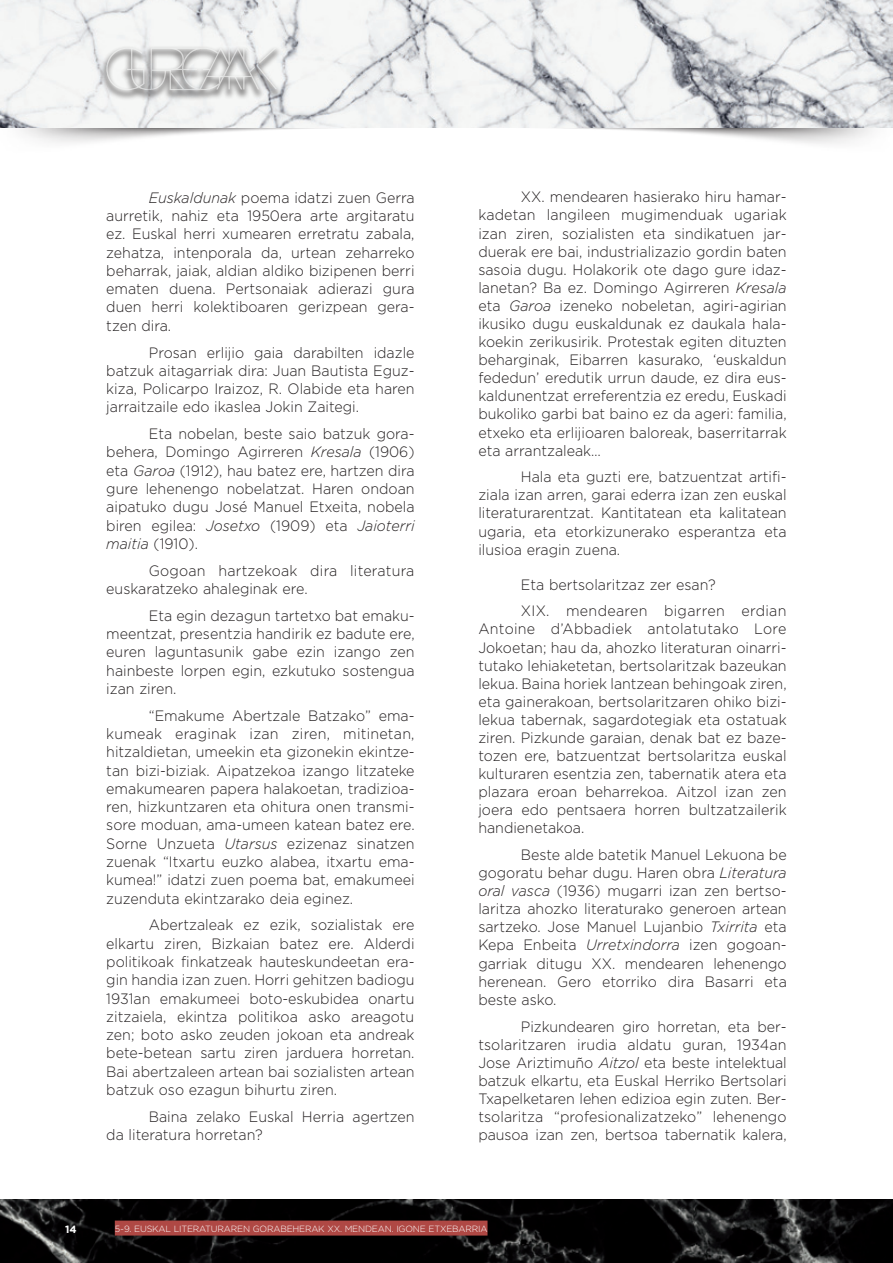
<style>
.page{position:relative;width:893px;height:1263px;background:#fff}
.page>*{position:absolute;margin:0;border:0;box-sizing:border-box;transform-origin:0 0}
.TEXTO_COMUN{font:300 15px/18.1px "Gotham";color:#231f20;text-align:justify;scale:.95 1}
.t1{font:700 10.5px "Gotham";color:#fff}
.ARRIBA{font:300 9px "Gotham";letter-spacing:-.02em;color:#fff}
.s1{font-style:italic}
</style>
<div class="page">
<img style="left:0;top:0;width:893px;height:128px">
<img style="left:0;top:1199px;width:893px;height:64px">
<div style="left:100px;top:45px;width:183px;height:56px;background:#231f20;opacity:.71"></div>
<svg style="left:106px;top:48px;width:171px;height:42px"></svg>
<div style="left:115px;top:1220px;width:372px;height:15px;background:#af4844"></div>
<p class="TEXTO_COMUN" style="left:106px;top:188px;width:326px;text-indent:43px"><span class="s1">Euskaldunak</span> poema idatzi zuen Gerra aurretik, nahiz eta 1950era arte argitaratu ez. Euskal herri xumearen erretratu zabala, zehatza, intenporala da, urtean zeharreko beharrak, jaiak, aldian aldiko bizipenen berri ematen duena. Pertsonaiak adierazi gura duen herri kolektiboaren gerizpean gera&shy;tzen dira.</p>
<p class="TEXTO_COMUN" style="left:106px;top:343px;width:326px;text-indent:43px">Prosan erlijio gaia darabilten idazle batzuk aitagarriak dira: Juan Bautista Eguz&shy;kiza, Policarpo Iraizoz, R. Olabide eta haren jarraitzaile edo ikaslea Jokin Zaitegi.</p>
<p class="TEXTO_COMUN" style="left:106px;top:424px;width:326px;text-indent:43px">Eta nobelan, beste saio batzuk gora&shy;behera, Domingo Agirreren <span class="s1">Kresala</span> (1906) eta <span class="s1">Garoa</span> (1912), hau batez ere, hartzen dira gure lehenengo nobelatzat. Haren ondoan aipatuko dugu José Manuel Etxeita, nobela biren egilea: <span class="s1">Josetxo</span> (1909) eta <span class="s1">Jaioterri maitia</span> (1910).</p>
<p class="TEXTO_COMUN" style="left:106px;top:561px;width:326px;text-indent:43px">Gogoan hartzekoak dira literatura euskaratzeko ahaleginak ere.</p>
<p class="TEXTO_COMUN" style="left:106px;top:606px;width:326px;text-indent:43px">Eta egin dezagun tartetxo bat emaku&shy;meentzat, presentzia handirik ez badute ere, euren laguntasunik gabe ezin izango zen hainbeste lorpen egin, ezkutuko sostengua izan ziren.</p>
<p class="TEXTO_COMUN" style="left:106px;top:706px;width:326px;text-indent:43px">“Emakume Abertzale Batzako” ema&shy;kumeak eraginak izan ziren, mitinetan, hitzaldietan, umeekin eta gizonekin ekintze&shy;tan bizi-biziak. Aipatzekoa izango litzateke emakumearen papera halakoetan, tradizioa&shy;ren, hizkuntzaren eta ohitura onen transmi&shy;sore moduan, ama-umeen katean batez ere.<br>Sorne Unzueta <span class="s1">Utarsus</span> ezizenaz sinatzen zuenak “Itxartu euzko alabea, itxartu ema&shy;kumea!” idatzi zuen poema bat, emakumeei zuzenduta ekintzarako deia eginez.</p>
<p class="TEXTO_COMUN" style="left:106px;top:915px;width:326px;text-indent:43px">Abertzaleak ez ezik, sozialistak ere elkartu ziren, Bizkaian batez ere. Alderdi politikoak finkatzeak hauteskundeetan era&shy;gin handia izan zuen. Horri gehitzen badiogu 1931an emakumeei boto-eskubidea onartu zitzaiela, ekintza politikoa asko areagotu zen; boto asko zeuden jokoan eta andreak bete-betean sartu ziren jarduera horretan.<br>Bai abertzaleen artean bai sozialisten artean batzuk oso ezagun bihurtu ziren.</p>
<p class="TEXTO_COMUN" style="left:106px;top:1107px;width:326px;text-indent:43px">Baina zelako Euskal Herria agertzen da literatura horretan?</p>
<p class="TEXTO_COMUN" style="left:478px;top:188px;width:326px;text-indent:43px">XX. mendearen hasierako hiru hamar&shy;kadetan langileen mugimenduak ugariak izan ziren, sozialisten eta sindikatuen jar&shy;duerak ere bai, industrializazio gordin baten sasoia dugu. Holakorik ote dago gure idaz&shy;lanetan? Ba ez. Domingo Agirreren <span class="s1">Kresala </span>eta <span class="s1">Garoa</span> izeneko nobeletan, agiri-agirian ikusiko dugu euskaldunak ez daukala hala&shy;koekin zerikusirik. Protestak egiten dituzten beharginak, Eibarren kasurako, ‘euskaldun fededun’ eredutik urrun daude, ez dira eus&shy;kaldunentzat erreferentzia ez eredu, Euskadi bukoliko garbi bat baino ez da ageri: familia, etxeko eta erlijioaren baloreak, baserritarrak eta arrantzaleak…</p>
<p class="TEXTO_COMUN" style="left:478px;top:467px;width:326px;text-indent:43px">Hala eta guzti ere, batzuentzat artifi&shy;ziala izan arren, garai ederra izan zen euskal literaturarentzat. Kantitatean eta kalitatean ugaria, eta etorkizunerako esperantza eta ilusioa eragin zuena.</p>
<p class="TEXTO_COMUN" style="left:521px;top:575px;width:206px">Eta bertsolaritzaz zer esan?</p>
<p class="TEXTO_COMUN" style="left:478px;top:601px;width:326px;text-indent:43px">XIX. mendearen bigarren erdian Antoine d’Abbadiek antolatutako Lore Jokoetan; hau da, ahozko literaturan oinarri&shy;tutako lehiaketetan, bertsolaritzak bazeukan lekua. Baina horiek lantzean behingoak ziren, eta gainerakoan, bertsolaritzaren ohiko bizi&shy;lekua tabernak, sagardotegiak eta ostatuak ziren. Pizkunde garaian, denak bat ez baze&shy;tozen ere, batzuentzat bertsolaritza euskal kulturaren esentzia zen, tabernatik atera eta plazara eroan beharrekoa. Aitzol izan zen joera edo pentsaera horren bultzatzailerik handienetakoa.</p>
<p class="TEXTO_COMUN" style="left:478px;top:845px;width:326px;text-indent:43px">Beste alde batetik Manuel Lekuona be gogoratu behar dugu. Haren obra <span class="s1">Literatura oral vasca</span> (1936) mugarri izan zen bertso&shy;laritza ahozko literaturako generoen artean sartzeko. Jose Manuel Lujanbio <span class="s1">Txirrita</span> eta Kepa Enbeita <span class="s1">Urretxindorra</span> izen gogoan&shy;garriak ditugu XX. mendearen lehenengo herenean. Gero etorriko dira Basarri eta beste asko.</p>
<p class="TEXTO_COMUN" style="left:478px;top:1017px;width:326px;text-indent:43px">Pizkundearen giro horretan, eta ber&shy;tsolaritzaren irudia aldatu guran, 1934an Jose Ariztimuño <span class="s1">Aitzol</span> eta beste intelektual batzuk elkartu, eta Euskal Herriko Bertsolari Txapelketaren lehen edizioa egin zuten. Ber&shy;tsolaritza “profesionalizatzeko” lehenengo pausoa izan zen, bertsoa tabernatik kalera,</p>
<p class="t1" style="left:65px;top:1222px;width:13px">14</p>
<p class="ARRIBA" style="left:115px;top:1223px;width:374px">5~9. EUSKAL LITERATURAREN GORABEHERAK XX. MENDEAN. IGONE ETXEBARRIA</p>
</div>
